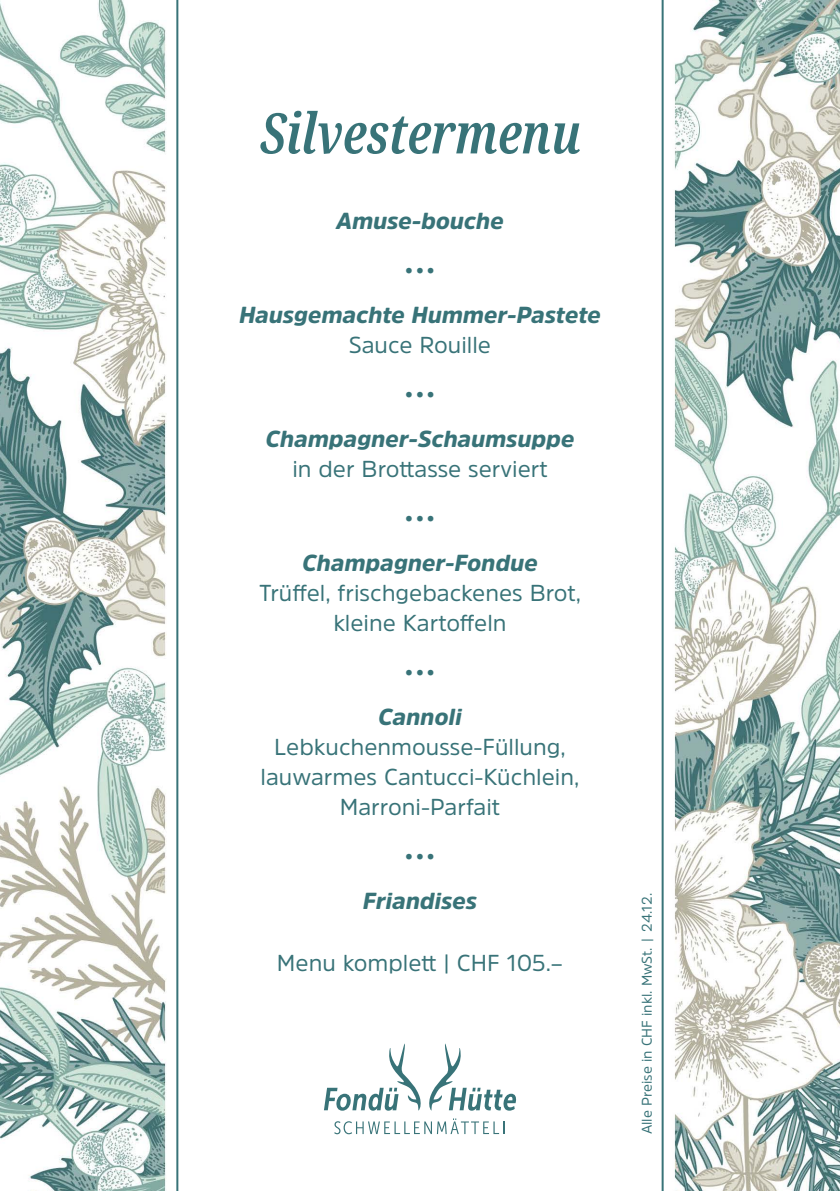
<style>
.page{position:relative;width:840px;height:1191px;background:#fff}
.page>*{position:absolute;margin:0;border:0;box-sizing:border-box;transform-origin:0 0}
.t1{font:italic 600 extra-condensed 56px "Noto Serif";color:#387378}
.t2{font:23px/30px "Amsi Pro";color:#387378;text-align:center}
.t3{font:italic 900 23px "Amsi Pro";color:#387378}
.t4{font:21px "Amsi Pro";color:#387378}
.t5{font:14px "Amsi Pro";color:#387378}
</style>
<div class="page">
<img style="left:0;top:0;width:839px;height:1191px">
<hr style="left:661px;top:0;width:2px;height:1191px;background:#387378">
<hr style="left:176px;top:0;width:2px;height:1191px;background:#387378">
<svg style="left:334px;top:1118px;width:170px;height:16px"></svg>
<svg style="left:428px;top:1041px;width:88px;height:69px"></svg>
<svg style="left:324px;top:1041px;width:97px;height:69px"></svg>
<h1 class="t1" style="left:259px;top:94px;width:322px">Silvestermenu</h1>
<p class="t3" style="left:336px;top:205px;width:169px">Amuse-bouche</p>
<p class="t4" style="left:405px;top:256px;width:31px">•••</p>
<p class="t3" style="left:239px;top:299px;width:363px">Hausgemachte Hummer-Pastete</p>
<p class="t2" style="left:348px;top:329px;width:144px">Sauce Rouille</p>
<p class="t4" style="left:405px;top:380px;width:31px">•••</p>
<p class="t3" style="left:265px;top:423px;width:310px">Champagner-Schaumsuppe</p>
<p class="t2" style="left:292px;top:453px;width:257px">in der Brottasse serviert</p>
<p class="t4" style="left:405px;top:504px;width:31px">•••</p>
<p class="t3" style="left:302px;top:547px;width:237px">Champagner-Fondue</p>
<p class="t2" style="left:259px;top:577px;width:323px">Trüffel, frischgebackenes Brot, kleine Kartoffeln</p>
<p class="t4" style="left:405px;top:658px;width:31px">•••</p>
<p class="t3" style="left:378px;top:701px;width:85px">Cannoli</p>
<p class="t2" style="left:260px;top:731px;width:320px">Lebkuchenmousse-Füllung, lauwarmes Cantucci-Küchlein,<br>Marroni-Parfait</p>
<p class="t4" style="left:405px;top:842px;width:31px">•••</p>
<p class="t3" style="left:363px;top:885px;width:115px">Friandises</p>
<p class="t2" style="left:277px;top:947px;width:287px">Menu komplett | CHF 105.–</p>
<p class="t5" style="left:637px;top:1134px;width:242px;rotate:-90deg">Alle Preise in CHF inkl. MwSt. | 24.12.</p>
</div>
